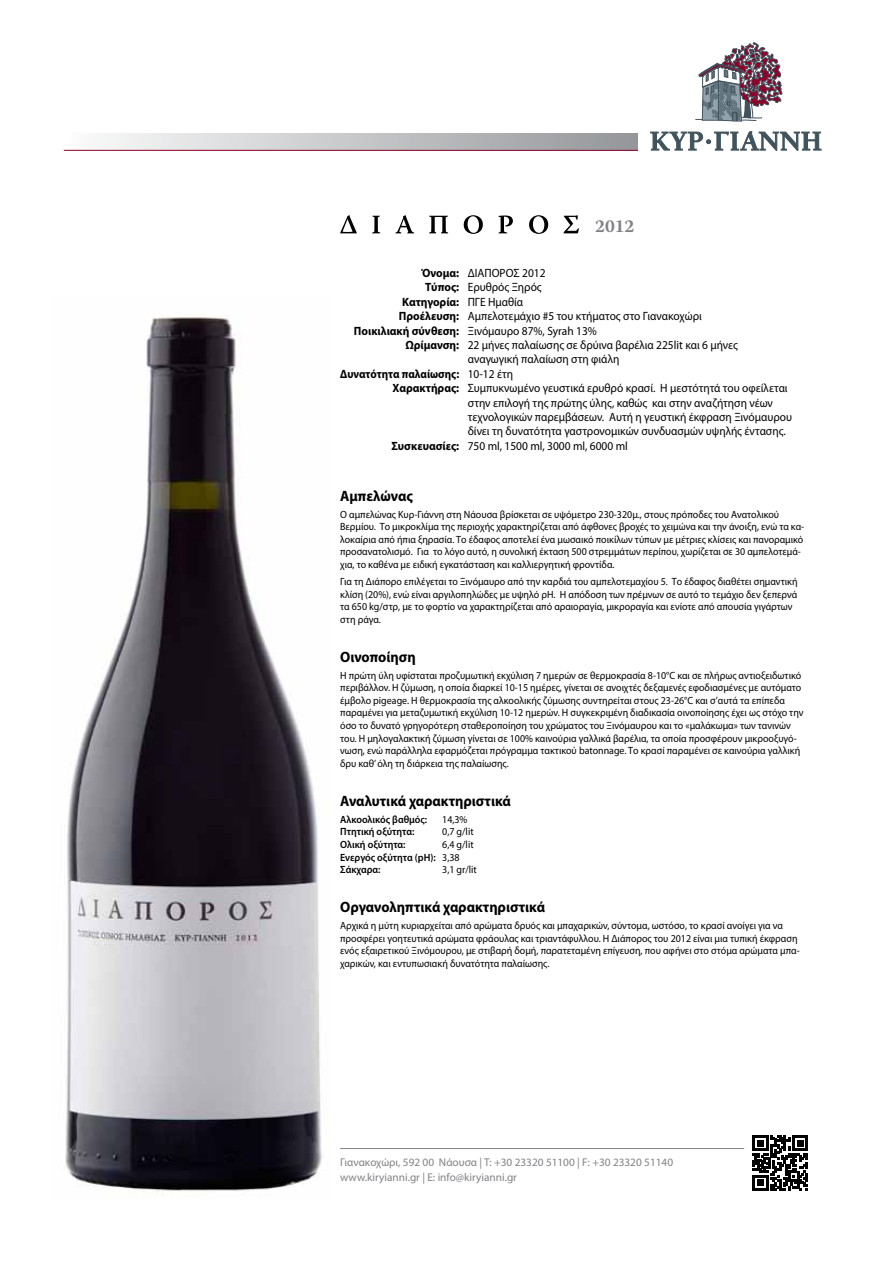
<style>
.page{position:relative;width:893px;height:1263px;background:#fff}
.page>*{position:absolute;margin:0;border:0;box-sizing:border-box;transform-origin:0 0}
.t1{font:700 18px "Warnock Pro";color:#808285}
.t2{font:700 15px "Myriad Pro";color:#000;scale:.95 1}
.t3{font:12px "Myriad Pro";color:#000;scale:.95 1}
.t4{font:700 12px "Myriad Pro";color:#000;scale:.92 1}
.t5{font:700 12px "Myriad Pro";color:#000;scale:.95 1}
.t6{font:11.25px/14.7px "Myriad Pro";color:#808285}
.t7{font:10.5px/12.6px "Myriad Pro";color:#000;scale:.95 1}
.t8{font:600 10.5px/12.6px "Myriad Pro";color:#000;scale:.95 1}
.s1{font-weight:700}
.s2{font-weight:400}
</style>
<div class="page">
<img style="left:65px;top:315px;width:257px;height:878px">
<svg style="left:650px;top:131px;width:171px;height:20px"></svg>
<svg style="left:695px;top:42px;width:88px;height:80px"></svg>
<hr style="left:340px;top:1148px;width:404px;height:1px;background:#808285">
<div style="left:64px;top:133px;width:574px;height:17px;background:linear-gradient(to right,#fcfcfd,#939599)"></div>
<svg style="left:753px;top:1135px;width:55px;height:56px"></svg>
<hr style="left:64px;top:150px;width:574px;height:1px;background:#910028">
<svg style="left:340px;top:215px;width:17px;height:18px"></svg>
<svg style="left:372px;top:216px;width:8px;height:17px"></svg>
<svg style="left:395px;top:215px;width:19px;height:18px"></svg>
<svg style="left:429px;top:216px;width:19px;height:17px"></svg>
<svg style="left:464px;top:215px;width:19px;height:19px"></svg>
<svg style="left:498px;top:215px;width:15px;height:18px"></svg>
<svg style="left:529px;top:215px;width:19px;height:19px"></svg>
<svg style="left:563px;top:215px;width:16px;height:18px"></svg>
<h1 class="t1" style="left:595px;top:215px;width:40px">2012</h1>
<p class="t3" style="left:421px;top:265px;width:132px"><span class="s1">Όνομα:</span> ΔΙΑΠΟΡΟΣ 2012</p>
<p class="t3" style="left:425px;top:280px;width:124px"><span class="s1">Τύπος:</span> Ερυθρός Ξηρός</p>
<p class="t5" style="left:402px;top:294px;width:129px">Κατηγορία: <span class="s2">ΠΓΕ Ημαθία</span></p>
<p class="t3" style="left:399px;top:309px;width:320px"><span class="s1">Προέλευση:</span> Αμπελοτεμάχιο #5 του κτήματος στο Γιανακοχώρι</p>
<p class="t3" style="left:354px;top:323px;width:257px"><span class="s1">Ποικιλιακή σύνθεση:</span> Ξινόμαυρο 87%, Syrah 13%</p>
<p class="t3" style="left:405px;top:337px;width:352px"><span class="s1">Ωρίμανση:</span> 22 μήνες παλαίωσης σε δρύινα βαρέλια 225lit και 6 μήνες</p>
<p class="t3" style="left:468px;top:352px;width:161px">αναγωγική παλαίωση στη φιάλη</p>
<p class="t4" style="left:340px;top:366px;width:189px">Δυνατότητα παλαίωσης: <span class="s2">10-12 έτη</span></p>
<p class="t3" style="left:393px;top:381px;width:417px"><span class="s1">Χαρακτήρας:</span> Συμπυκνωμένο γευστικά ερυθρό κρασί. Η μεστότητά του οφείλεται</p>
<p class="t3" style="left:468px;top:395px;width:323px">στην επιλογή της πρώτης ύλης, καθώς και στην αναζήτηση νέων</p>
<p class="t3" style="left:468px;top:409px;width:343px">τεχνολογικών παρεμβάσεων. Αυτή η γευστική έκφραση Ξινόμαυρου</p>
<p class="t3" style="left:468px;top:424px;width:336px">δίνει τη δυνατότητα γαστρονομικών συνδυασμών υψηλής έντασης.</p>
<p class="t3" style="left:391px;top:438px;width:250px"><span class="s1">Συσκευασίες:</span> 750 ml, 1500 ml, 3000 ml, 6000 ml</p>
<h2 class="t2" style="left:340px;top:486px;width:78px">Αμπελώνας</h2>
<p class="t7" style="left:340px;top:508px;width:490px">Ο αμπελώνας Κυρ-Γιάννη στη Νάουσα βρίσκεται σε υψόμετρο 230-320μ., στους πρόποδες του Ανατολικού Βερμίου. Το μικροκλίμα της περιοχής χαρακτηρίζεται από άφθονες βροχές το χειμώνα και την άνοιξη, ενώ τα κα&shy;λοκαίρια από ήπια ξηρασία. Το έδαφος αποτελεί ένα μωσαικό ποικίλων τύπων με μέτριες κλίσεις και πανοραμικό προσανατολισμό. Για το λόγο αυτό, η συνολική έκταση 500 στρεμμάτων περίπου, χωρίζεται σε 30 αμπελοτεμά&shy;χια, το καθένα με ειδική εγκατάσταση και καλλιεργητική φροντίδα.</p>
<p class="t7" style="left:340px;top:575px;width:483px">Για τη Διάπορο επιλέγεται το Ξινόμαυρο από την καρδιά του αμπελοτεμαχίου 5. Το έδαφος διαθέτει σημαντική κλίση (20%), ενώ είναι αργιλοπηλώδες με υψηλό ρΗ. Η απόδοση των πρέμνων σε αυτό το τεμάχιο δεν ξεπερνά τα 650 kg/στρ, με το φορτίο να χαρακτηρίζεται από αραιοραγία, μικροραγία και ενίοτε από απουσία γιγάρτων στη ράγα.</p>
<h2 class="t2" style="left:340px;top:647px;width:81px">Οινοποίηση</h2>
<p class="t7" style="left:340px;top:669px;width:489px">Η πρώτη ύλη υφίσταται προζυμωτική εκχύλιση 7 ημερών σε θερμοκρασία 8-10°C και σε πλήρως αντιοξειδωτικό περιβάλλον. Η ζύμωση, η οποία διαρκεί 10-15 ημέρες, γίνεται σε ανοιχτές δεξαμενές εφοδιασμένες με αυτόματο έμβολο pigeage. Η θερμοκρασία της αλκοολικής ζύμωσης συντηρείται στους 23-26°C και σ’αυτά τα επίπεδα παραμένει για μεταζυμωτική εκχύλιση 10-12 ημερών. Η συγκεκριμένη διαδικασία οινοποίησης έχει ως στόχο την όσο το δυνατό γρηγορότερη σταθεροποίηση του χρώματος του Ξινόμαυρου και το «μαλάκωμα» των τανινών του. Η μηλογαλακτική ζύμωση γίνεται σε 100% καινούρια γαλλικά βαρέλια, τα οποία προσφέρουν μικροοξυγό&shy;νωση, ενώ παράλληλα εφαρμόζεται πρόγραμμα τακτικού batonnage. Το κρασί παραμένει σε καινούρια γαλλική δρυ καθ’ όλη τη διάρκεια της παλαίωσης.</p>
<h2 class="t2" style="left:340px;top:791px;width:181px">Αναλυτικά χαρακτηριστικά</h2>
<p class="t8" style="left:340px;top:813px;width:93px">Αλκοολικός βαθμός:</p>
<p class="t7" style="left:442px;top:813px;width:28px">14,3%</p>
<p class="t8" style="left:340px;top:825px;width:80px">Πτητική οξύτητα:</p>
<p class="t7" style="left:442px;top:825px;width:35px">0,7 g/lit</p>
<p class="t8" style="left:340px;top:838px;width:70px">Ολική οξύτητα:</p>
<p class="t8" style="left:340px;top:838px;width:142px;text-indent:102px"><span class="s2">6,4 g/lit<br></span>Ενεργός οξύτητα (pH): <span class="s2">3,38<br></span>Σάκχαρα:</p>
<p class="t7" style="left:442px;top:863px;width:38px">3,1 gr/lit</p>
<h2 class="t2" style="left:340px;top:897px;width:217px">Οργανοληπτικά χαρακτηριστικά</h2>
<p class="t7" style="left:340px;top:919px;width:485px">Αρχικά η μύτη κυριαρχείται από αρώματα δρυός και μπαχαρικών, σύντομα, ωστόσο, το κρασί ανοίγει για να προσφέρει γοητευτικά αρώματα φράουλας και τριαντάφυλλου. Η Διάπορος του 2012 είναι μια τυπική έκφραση ενός εξαιρετικού Ξινόμουρου, με στιβαρή δομή, παρατεταμένη επίγευση, που αφήνει στο στόμα αρώματα μπα&shy;χαρικών, και εντυπωσιακή δυνατότητα παλαίωσης.</p>
<p class="t6" style="left:340px;top:1155px;width:334px">Γιανακοχώρι, 592 00 Νάουσα | Τ: +30 23320 51100 | F: +30 23320 51140 www.kiryianni.gr | E: info@kiryianni.gr</p>
</div>
